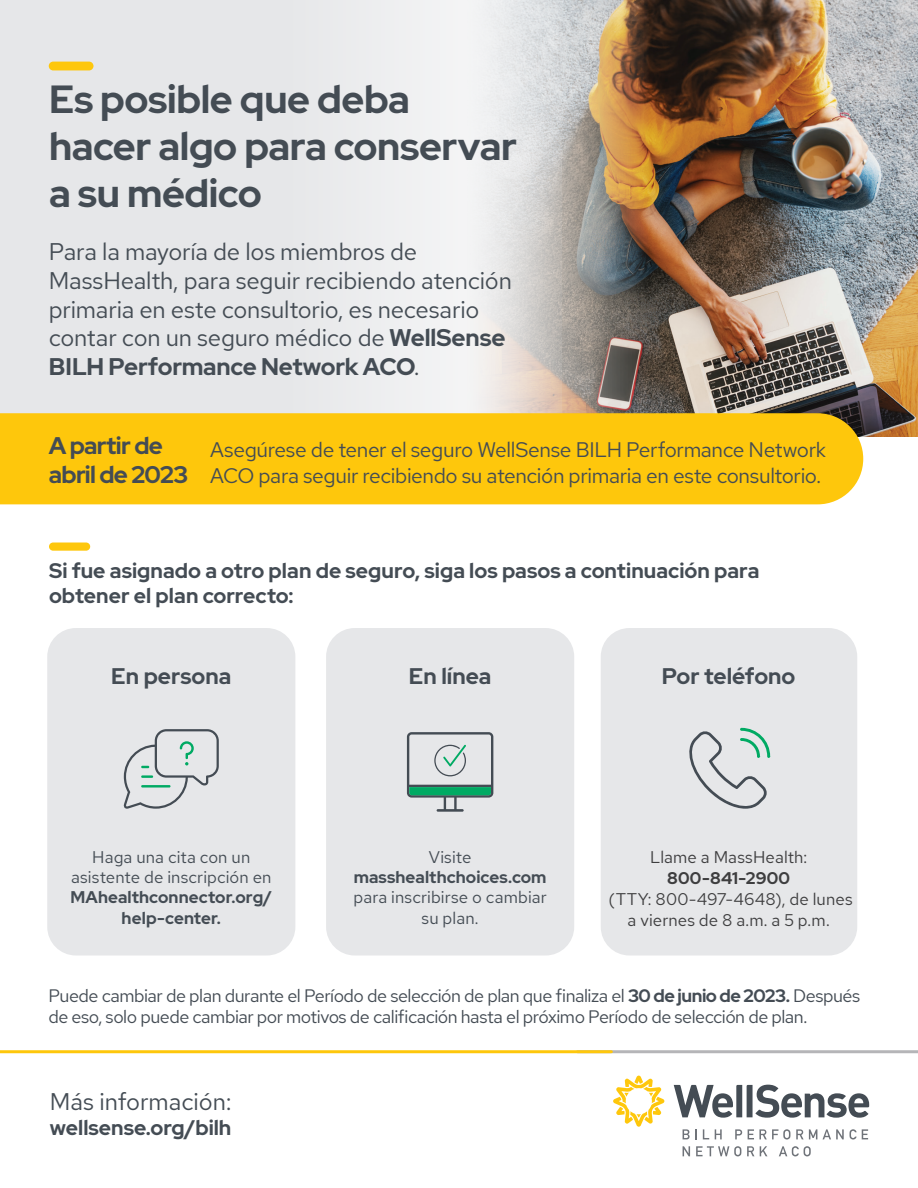
<style>
.page{position:relative;width:918px;height:1188px;background:#fff}
.page>*{position:absolute;margin:0;border:0;box-sizing:border-box;transform-origin:0 0}
.t1{font:700 39.15px/47px "Red Hat Display";letter-spacing:-.01em;color:#444c54}
.t2{font:24px/28.8px "Red Hat Text";letter-spacing:-.01em;color:#444c54}
.t3{font:700 24px/28.8px "Red Hat Display";letter-spacing:-.02em;color:#444c54}
.t4{font:700 22.5px "Red Hat Display";color:#444c54}
.t5{font:21px/25.5px "Red Hat Text";letter-spacing:-.02em;color:#444c54}
.t6{font:700 21px/25.2px "Red Hat Display";color:#444c54}
.t7{font:18px/21px "Red Hat Text";letter-spacing:-.025em;color:#444c54}
.t8{font:16.8px/20.2px "Red Hat Text";letter-spacing:.01em;color:#444c54;text-align:center}
.t9{font:16.8px/21px "Red Hat Text";letter-spacing:.01em;color:#3e3e3f;text-align:center}
.t10{font:700 16.8px/20.2px "Red Hat Display";letter-spacing:.005em;color:#444c54;text-align:center}
.t11{font:700 16.8px "Red Hat Display";letter-spacing:.015em;color:#3e3e3f}
.s1{font-family:"Red Hat Display";font-weight:700}
.s2{font-family:"Red Hat Text";font-weight:400}
</style>
<div class="page">
<img style="left:562px;top:0;width:356px;height:436px">
<div style="left:0;top:0;width:562px;height:436px;background:#e6e7e9"></div>
<svg style="left:613px;top:1076px;width:51px;height:51px"></svg>
<svg style="left:674px;top:1085px;width:195px;height:33px"></svg>
<svg style="left:683px;top:1129px;width:14px;height:10px"></svg>
<svg style="left:703px;top:1129px;width:6px;height:10px"></svg>
<svg style="left:715px;top:1129px;width:7px;height:10px"></svg>
<svg style="left:735px;top:1129px;width:7px;height:10px"></svg>
<svg style="left:748px;top:1129px;width:42px;height:11px"></svg>
<svg style="left:796px;top:1129px;width:21px;height:10px"></svg>
<svg style="left:823px;top:1129px;width:21px;height:10px"></svg>
<svg style="left:850px;top:1129px;width:18px;height:11px"></svg>
<svg style="left:683px;top:1146px;width:7px;height:10px"></svg>
<svg style="left:696px;top:1146px;width:45px;height:10px"></svg>
<svg style="left:747px;top:1146px;width:7px;height:10px"></svg>
<svg style="left:760px;top:1146px;width:8px;height:10px"></svg>
<svg style="left:779px;top:1146px;width:32px;height:10px"></svg>
<div style="left:49px;top:543px;width:41px;height:8px;background:#fec70c;border-radius:4px"></div>
<hr style="left:578px;top:1050px;width:340px;height:3px;background:#b5b5b8">
<hr style="left:0;top:1050px;width:611px;height:3px;background:#fec70c">
<div style="left:0;top:413px;width:863px;height:91px;background:#fec70c"></div>
<div style="left:47px;top:628px;width:248px;height:328px;background:#e6e7e9;border-radius:29px"></div>
<svg style="left:123px;top:729px;width:96px;height:80px"></svg>
<div style="left:326px;top:628px;width:248px;height:328px;background:#e6e7e9;border-radius:29px"></div>
<svg style="left:407px;top:732px;width:86px;height:80px"></svg>
<div style="left:601px;top:628px;width:256px;height:328px;background:#e6e7e9;border-radius:29px"></div>
<svg style="left:689px;top:728px;width:81px;height:81px"></svg>
<div style="left:49px;top:62px;width:45px;height:8px;background:#fec70c;border-radius:4px"></div>
<h1 class="t1" style="left:49px;top:75px;width:470px">Es posible que deba hacer algo para conservar a su médico</h1>
<h2 class="t2" style="left:49px;top:237px;width:465px">Para la mayoría de los miembros de MassHealth, para seguir recibiendo atención primaria en este consultorio, es necesario contar con un seguro médico de <span class="s1">WellSense</span></h2>
<h2 class="t3" style="left:49px;top:352px;width:372px">BILH Performance Network ACO<span class="s2">.</span></h2>
<h2 class="t3" style="left:49px;top:431px;width:141px">A partir de abril de 2023</h2>
<p class="t5" style="left:210px;top:437px;width:617px">Asegúrese de tener el seguro WellSense BILH Performance Network<br>ACO para seguir recibiendo su atención primaria en este consultorio.</p>
<p class="t6" style="left:49px;top:558px;width:712px">Si fue asignado a otro plan de seguro, siga los pasos a continuación para obtener el plan correcto:</p>
<p class="t4" style="left:111px;top:662px;width:122px">En persona</p>
<p class="t8" style="left:71px;top:846px;width:202px">Haga una cita con un asistente de inscripción en</p>
<p class="t10" style="left:70px;top:887px;width:203px">MAhealthconnector.org/ help-center.</p>
<p class="t4" style="left:409px;top:662px;width:84px">En línea</p>
<p class="t4" style="left:662px;top:662px;width:135px">Por teléfono</p>
<p class="t8" style="left:429px;top:846px;width:44px">Visite</p>
<p class="t10" style="left:354px;top:867px;width:194px">masshealthchoices.com</p>
<p class="t8" style="left:353px;top:887px;width:195px">para inscribirse o cambiar su plan.</p>
<p class="t9" style="left:650px;top:846px;width:159px">Llame a MassHealth:</p>
<p class="t11" style="left:667px;top:867px;width:124px">800-841-2900</p>
<p class="t9" style="left:609px;top:888px;width:246px">(TTY: 800-497-4648), de lunes a viernes de 8 a.m. a 5 p.m.</p>
<p class="t7" style="left:48px;top:985px;width:813px">Puede cambiar de plan durante el Período de selección de plan que finaliza el <span class="s1">30 de junio de 2023.</span> Después de eso, solo puede cambiar por motivos de calificación hasta el próximo Período de selección de plan.</p>
<h2 class="t2" style="left:50px;top:1086px;width:183px">Más información:</h2>
<p class="t6" style="left:50px;top:1115px;width:183px">wellsense.org/bilh</p>
</div>
